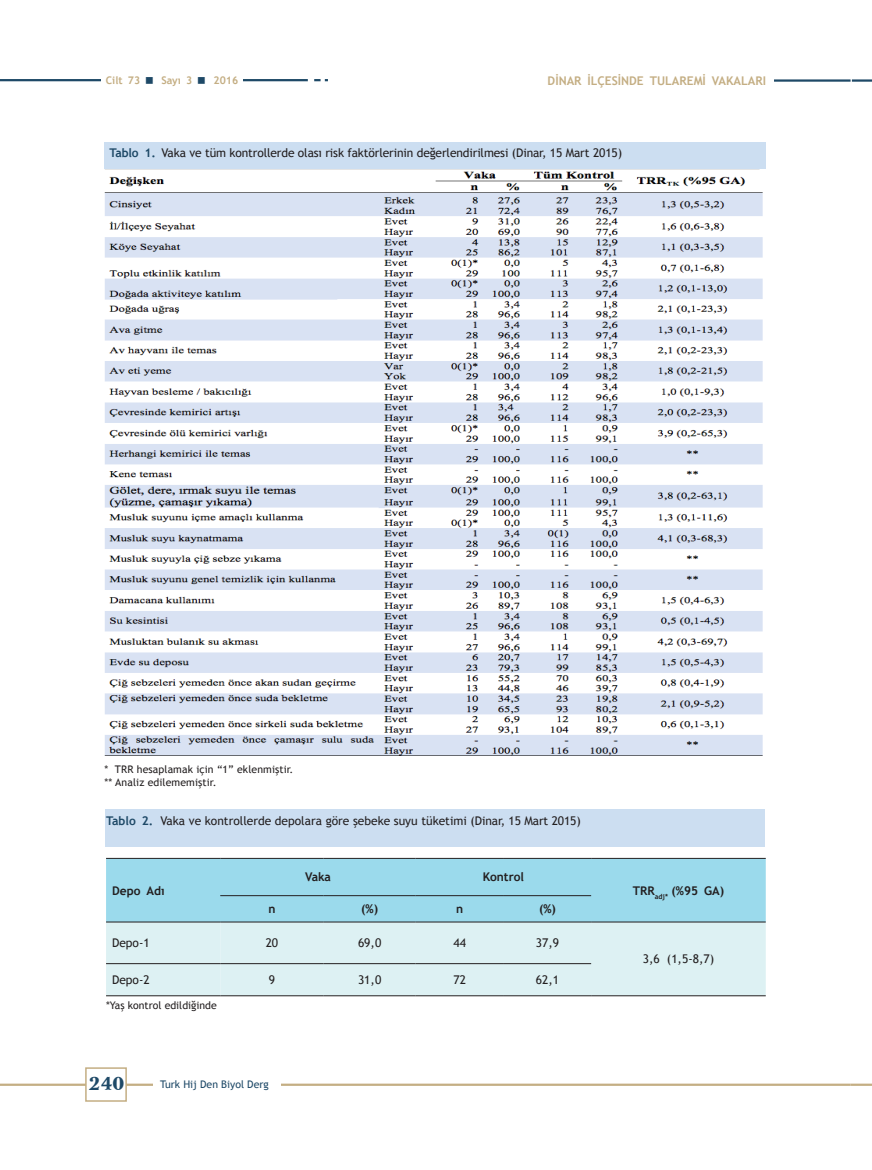
<style>
.page{position:relative;width:872px;height:1170px;background:#fff}
.page>*{position:absolute;margin:0;border:0;box-sizing:border-box;transform-origin:0 0}
.t1{font:900 18px "Arrus BT";color:#1e4967}
.metin{font:12px "Trebuchet MS";letter-spacing:-.01em;color:#231f20}
.metin-2{font:700 12px "Trebuchet MS";color:#231f20}
.metin-3{font:700 12px "Trebuchet MS";color:#c4ae83}
.metin-4{font:10.5px "Trebuchet MS";letter-spacing:.01em;color:#231f20}
.t2{font:10.5px "Trebuchet MS";color:#1e4967}
.t3{font:700 10.5px "Trebuchet MS";color:#c4ae83}
.s1{font-weight:700;color:#1e4967}
</style>
<div class="page">
<hr style="left:0;top:79px;width:328px;height:2px;background:#1e4967">
<hr style="left:850px;top:1083px;width:22px;height:2px;background:#c4ae83">
<hr style="left:0;top:1083px;width:850px;height:2px;background:#c4ae83">
<div style="left:85px;top:1067px;width:42px;height:34px;background:#fff;border:2px solid #c4ae83"></div>
<div style="left:153px;top:1077px;width:128px;height:14px;background:#fff"></div>
<div style="left:101px;top:75px;width:141px;height:13px;background:#fff"></div>
<svg style="left:308px;top:79px;width:6px;height:2px"></svg>
<svg style="left:320px;top:79px;width:5px;height:3px"></svg>
<hr style="left:774px;top:79px;width:76px;height:3px;background:#1e4967">
<hr style="left:852px;top:79px;width:20px;height:3px;background:#1e4967">
<img style="left:105px;top:169px;width:658px;height:587px">
<div style="left:105px;top:142px;width:661px;height:27px;background:#ccdef1"></div>
<div style="left:106px;top:859px;width:659px;height:62px;background:#9bdaec"></div>
<div style="left:106px;top:922px;width:659px;height:73px;background:#ddf1f3"></div>
<hr style="left:106px;top:858px;width:114px;height:1px;background:#231f20">
<hr style="left:106px;top:921px;width:114px;height:1px;background:#231f20">
<hr style="left:220px;top:858px;width:104px;height:1px;background:#231f20">
<hr style="left:324px;top:858px;width:92px;height:1px;background:#231f20">
<hr style="left:416px;top:858px;width:88px;height:1px;background:#231f20">
<hr style="left:504px;top:858px;width:87px;height:1px;background:#231f20">
<hr style="left:591px;top:858px;width:174px;height:1px;background:#231f20">
<hr style="left:220px;top:895px;width:104px;height:1px;background:#231f20">
<hr style="left:324px;top:895px;width:92px;height:1px;background:#231f20">
<hr style="left:416px;top:895px;width:88px;height:1px;background:#231f20">
<hr style="left:504px;top:895px;width:87px;height:1px;background:#231f20">
<hr style="left:220px;top:921px;width:104px;height:1px;background:#231f20">
<hr style="left:324px;top:921px;width:92px;height:1px;background:#231f20">
<hr style="left:416px;top:921px;width:88px;height:1px;background:#231f20">
<hr style="left:504px;top:921px;width:87px;height:1px;background:#231f20">
<hr style="left:591px;top:921px;width:174px;height:1px;background:#231f20">
<hr style="left:106px;top:963px;width:114px;height:1px;background:#231f20">
<hr style="left:220px;top:963px;width:104px;height:1px;background:#231f20">
<hr style="left:324px;top:963px;width:92px;height:1px;background:#231f20">
<hr style="left:416px;top:963px;width:88px;height:1px;background:#231f20">
<hr style="left:504px;top:963px;width:87px;height:1px;background:#231f20">
<hr style="left:106px;top:995px;width:114px;height:1px;background:#231f20">
<hr style="left:220px;top:995px;width:104px;height:1px;background:#231f20">
<hr style="left:324px;top:995px;width:92px;height:1px;background:#231f20">
<hr style="left:416px;top:995px;width:88px;height:1px;background:#231f20">
<hr style="left:504px;top:995px;width:87px;height:1px;background:#231f20">
<hr style="left:591px;top:995px;width:174px;height:1px;background:#231f20">
<div style="left:105px;top:808px;width:659px;height:38px;background:#ccdef1"></div>
<p class="t3" style="left:106px;top:74px;width:36px">Cilt 73</p>
<p class="t3" style="left:161px;top:74px;width:33px">Sayı 3</p>
<p class="t3" style="left:214px;top:74px;width:26px">2016</p>
<p class="metin-3" style="left:547px;top:74px;width:220px">DINAR İLÇESINDE TULAREMI VAKALARI</p>
<p class="metin" style="left:109px;top:146px;width:514px"><span class="s1">Tablo 1.</span> Vaka ve tüm kontrollerde olası risk faktörlerinin değerlendirilmesi (Dinar, 15 Mart 2015)</p>
<p class="metin-4" style="left:105px;top:763px;width:190px">* TRR hesaplamak için “1” eklenmiştir.</p>
<p class="metin-4" style="left:105px;top:775px;width:113px">** Analiz edilememiştir.</p>
<p class="metin" style="left:106px;top:813px;width:476px"><span class="s1">Tablo 2.</span> Vaka ve kontrollerde depolara göre şebeke suyu tüketimi (Dinar, 15 Mart 2015)</p>
<p class="metin-2" style="left:112px;top:882px;width:54px">Depo Adı</p>
<p class="metin-2" style="left:305px;top:869px;width:27px">Vaka</p>
<p class="metin-2" style="left:482px;top:869px;width:43px">Kontrol</p>
<p class="metin-2" style="left:268px;top:901px;width:9px">n</p>
<p class="metin-2" style="left:361px;top:901px;width:19px">(%)</p>
<p class="metin-2" style="left:456px;top:901px;width:9px">n</p>
<p class="metin-2" style="left:539px;top:901px;width:19px">(%)</p>
<p class="metin" style="left:112px;top:935px;width:39px">Depo-1</p>
<p class="metin" style="left:266px;top:935px;width:14px">20</p>
<p class="metin" style="left:358px;top:935px;width:25px">69,0</p>
<p class="metin" style="left:453px;top:935px;width:14px">44</p>
<p class="metin" style="left:536px;top:935px;width:25px">37,9</p>
<p class="metin" style="left:112px;top:972px;width:39px">Depo-2</p>
<p class="metin" style="left:269px;top:972px;width:8px">9</p>
<p class="metin" style="left:358px;top:972px;width:25px">31,0</p>
<p class="metin" style="left:453px;top:972px;width:14px">72</p>
<p class="metin" style="left:536px;top:972px;width:25px">62,1</p>
<p class="metin-4" style="left:106px;top:998px;width:112px">*Yaş kontrol edildiğinde</p>
<h1 class="t1" style="left:89px;top:1071px;width:37px">240</h1>
<p class="t2" style="left:160px;top:1078px;width:110px">Turk Hij Den Biyol Derg</p>
<p class="metin-2" style="left:632px;top:882px;width:93px">TRR<sub>adj*</sub> (%95 GA)</p>
<p class="metin" style="left:642px;top:951px;width:73px">3,6 (1,5-8,7)</p>
</div>
